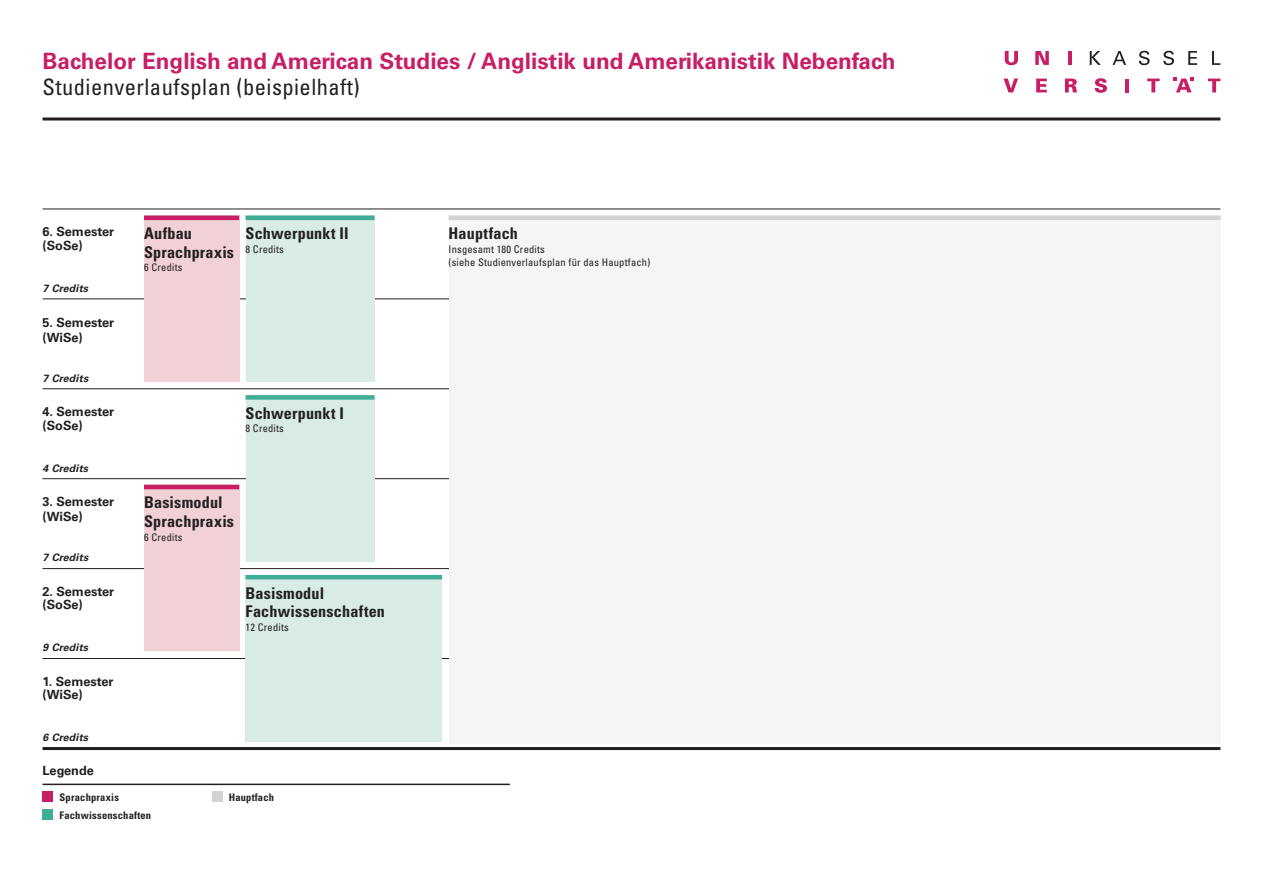
<style>
.page{position:relative;width:1263px;height:893px;background:#fff}
.page>*{position:absolute;margin:0;border:0;box-sizing:border-box;transform-origin:0 0}
.t1{font:700 22.5px "Univers LT Std";color:#c71e66}
.t2{font:condensed 22.5px "Univers LT Std";letter-spacing:.02em;color:#231f20}
.t3{font:700 condensed 16.2px/18.8px "Univers LT Std";letter-spacing:.01em;color:#231f20}
.t4{font:700 12.75px/13.5px "Univers LT Std";color:#231f20}
.t5{font:condensed 10.5px/13.5px "Univers LT Std";letter-spacing:.02em;color:#231f20}
.t6{font:italic 700 10.5px "Univers LT Std";letter-spacing:.02em;color:#231f20}
.t7{font:700 condensed 10.5px/18px "Univers LT Std";letter-spacing:.02em;color:#231f20}
</style>
<div class="page">
<svg style="left:1090px;top:51px;width:11px;height:14px"></svg>
<svg style="left:1112px;top:51px;width:14px;height:14px"></svg>
<svg style="left:1139px;top:51px;width:10px;height:14px"></svg>
<svg style="left:1163px;top:51px;width:11px;height:14px"></svg>
<svg style="left:1188px;top:51px;width:9px;height:14px"></svg>
<svg style="left:1212px;top:51px;width:8px;height:14px"></svg>
<svg style="left:1003px;top:79px;width:15px;height:13px"></svg>
<svg style="left:1036px;top:79px;width:11px;height:13px"></svg>
<svg style="left:1065px;top:79px;width:12px;height:13px"></svg>
<svg style="left:1095px;top:78px;width:12px;height:15px"></svg>
<hr style="left:1125px;top:79px;width:4px;height:13px;background:#c71e66">
<svg style="left:1147px;top:79px;width:12px;height:13px"></svg>
<svg style="left:1208px;top:79px;width:12px;height:13px"></svg>
<svg style="left:1005px;top:51px;width:13px;height:14px"></svg>
<svg style="left:1035px;top:51px;width:14px;height:14px"></svg>
<hr style="left:1068px;top:51px;width:4px;height:14px;background:#c71e66">
<svg style="left:1173px;top:77px;width:21px;height:15px"></svg>
<hr style="left:43px;top:747px;width:1177px;height:3px;background:#231f20">
<hr style="left:43px;top:209px;width:1177px;height:1px;background:#231f20">
<hr style="left:43px;top:298px;width:1177px;height:1px;background:#231f20">
<hr style="left:43px;top:658px;width:1177px;height:1px;background:#231f20">
<hr style="left:43px;top:568px;width:1177px;height:1px;background:#231f20">
<hr style="left:43px;top:478px;width:1177px;height:1px;background:#231f20">
<hr style="left:43px;top:388px;width:1177px;height:1px;background:#231f20">
<hr style="left:43px;top:117px;width:1177px;height:3px;background:#231f20">
<div style="left:144px;top:485px;width:95px;height:166px;background:#f1d1d5"></div>
<hr style="left:144px;top:485px;width:95px;height:4px;background:#c71e66">
<div style="left:246px;top:395px;width:128px;height:166px;background:#d8ebe5"></div>
<div style="left:246px;top:395px;width:128px;height:5px;background:#40ae97"></div>
<div style="left:144px;top:216px;width:95px;height:166px;background:#f1d1d5"></div>
<hr style="left:144px;top:216px;width:95px;height:4px;background:#c71e66">
<div style="left:246px;top:216px;width:128px;height:166px;background:#d8ebe5"></div>
<hr style="left:246px;top:216px;width:128px;height:4px;background:#40ae97">
<hr style="left:43px;top:784px;width:467px;height:1px;background:#231f20">
<div style="left:43px;top:791px;width:10px;height:11px;background:#c71e66"></div>
<div style="left:43px;top:809px;width:10px;height:11px;background:#40ae97"></div>
<div style="left:246px;top:575px;width:196px;height:166px;background:#d8ebe5"></div>
<hr style="left:246px;top:575px;width:196px;height:4px;background:#40ae97">
<div style="left:449px;top:216px;width:771px;height:528px;background:#f5f5f6"></div>
<hr style="left:449px;top:216px;width:771px;height:4px;background:#d1d2d4">
<div style="left:212px;top:791px;width:11px;height:11px;background:#d1d2d4"></div>
<h1 class="t1" style="left:43px;top:48px;width:854px">Bachelor English and American Studies / Anglistik und Amerikanistik Nebenfach</h1>
<h1 class="t2" style="left:43px;top:73px;width:319px">Studienverlaufsplan (beispielhaft)</h1>
<p class="t4" style="left:43px;top:225px;width:73px">6. Semester (SoSe)</p>
<p class="t6" style="left:43px;top:282px;width:47px">7 Credits</p>
<p class="t4" style="left:43px;top:315px;width:73px;line-height:15.3px">5. Semester (WiSe)</p>
<p class="t6" style="left:43px;top:372px;width:47px">7 Credits</p>
<p class="t4" style="left:43px;top:405px;width:73px">4. Semester (SoSe)</p>
<p class="t6" style="left:43px;top:462px;width:47px">4 Credits</p>
<p class="t4" style="left:43px;top:494px;width:73px;line-height:15.3px">3. Semester (WiSe)</p>
<p class="t6" style="left:43px;top:551px;width:47px">7 Credits</p>
<p class="t4" style="left:43px;top:585px;width:73px">2. Semester (SoSe)</p>
<p class="t6" style="left:43px;top:641px;width:47px">9 Credits</p>
<p class="t4" style="left:43px;top:675px;width:73px">1. Semester (WiSe)</p>
<p class="t6" style="left:43px;top:731px;width:47px">6 Credits</p>
<p class="t3" style="left:144px;top:224px;width:92px">Aufbau<br>Sprachpraxis</p>
<p class="t5" style="left:144px;top:261px;width:40px">6 Credits</p>
<p class="t3" style="left:246px;top:224px;width:105px">Schwerpunkt II</p>
<p class="t5" style="left:246px;top:242px;width:40px">8 Credits</p>
<p class="t3" style="left:246px;top:404px;width:100px">Schwerpunkt I</p>
<p class="t5" style="left:246px;top:422px;width:40px">8 Credits</p>
<p class="t3" style="left:144px;top:493px;width:92px">Basismodul<br>Sprachpraxis</p>
<p class="t5" style="left:144px;top:530px;width:40px">6 Credits</p>
<p class="t3" style="left:246px;top:583px;width:141px">Basismodul<br>Fachwissenschaften</p>
<p class="t5" style="left:246px;top:620px;width:45px">12 Credits</p>
<p class="t4" style="left:43px;top:764px;width:53px">Legende</p>
<p class="t7" style="left:60px;top:788px;width:93px">Sprachpraxis<br>Fachwissenschaften</p>
<p class="t7" style="left:229px;top:788px;width:47px">Hauptfach</p>
<p class="t3" style="left:449px;top:224px;width:71px">Hauptfach</p>
<p class="t5" style="left:449px;top:242px;width:203px">Insgesamt 180 Credits<br>(siehe Studienverlaufsplan für das Hauptfach)</p>
</div>
